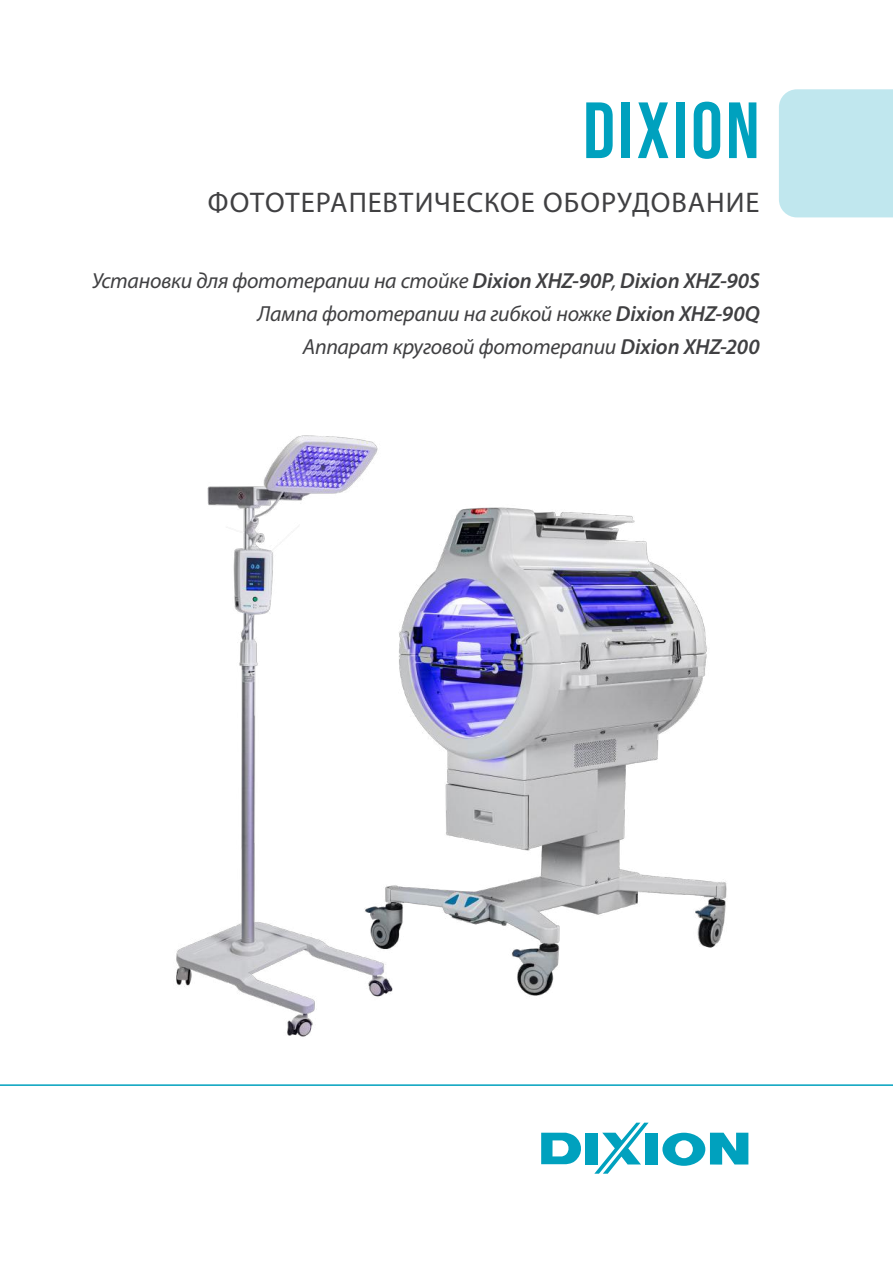
<style>
.page{position:relative;width:893px;height:1263px;background:#fff}
.page>*{position:absolute;margin:0;border:0;box-sizing:border-box;transform-origin:0 0}
.t1{font:79.5px "Bebas Neue";letter-spacing:.035em;color:#00a1be}
.t2{font:28.5px "Myriad Pro";letter-spacing:.03em;color:#404042}
.t3{font:italic 21.9px/33px "Myriad Pro";letter-spacing:-.015em;color:#404042;text-align:right}
.s1{font-weight:600}
</style>
<div class="page">
<hr style="left:0;top:1084px;width:893px;height:2px;background:#00a1be">
<div style="left:586px;top:1133px;width:12px;height:31px;background:#00a1be"></div>
<svg style="left:541px;top:1133px;width:40px;height:31px"></svg>
<svg style="left:662px;top:1133px;width:86px;height:33px"></svg>
<svg style="left:594px;top:1123px;width:55px;height:51px"></svg>
<div style="left:645px;top:1133px;width:12px;height:31px;background:#00a1be"></div>
<div style="left:779px;top:89px;width:114px;height:128px;background:#c0e7ee"></div>
<img style="left:176px;top:435px;width:178px;height:602px">
<img style="left:354px;top:438px;width:373px;height:559px">
<h1 class="t1" style="left:583px;top:86px;width:178px">DIXION</h1>
<h2 class="t2" style="left:208px;top:185px;width:553px">ФОТОТЕРАПЕВТИЧЕСКОЕ ОБОРУДОВАНИЕ</h2>
<p class="t3" style="left:92px;top:264px;width:670px">Установки для фототерапии на стойке <span class="s1">Dixion XHZ-90P</span>, <span class="s1">Dixion XHZ-90S<br></span>Лампа фототерапии на гибкой ножке <span class="s1">Dixion XHZ-90Q<br></span>Аппарат круговой фототерапии <span class="s1">Dixion XHZ-200</span></p>
</div>
